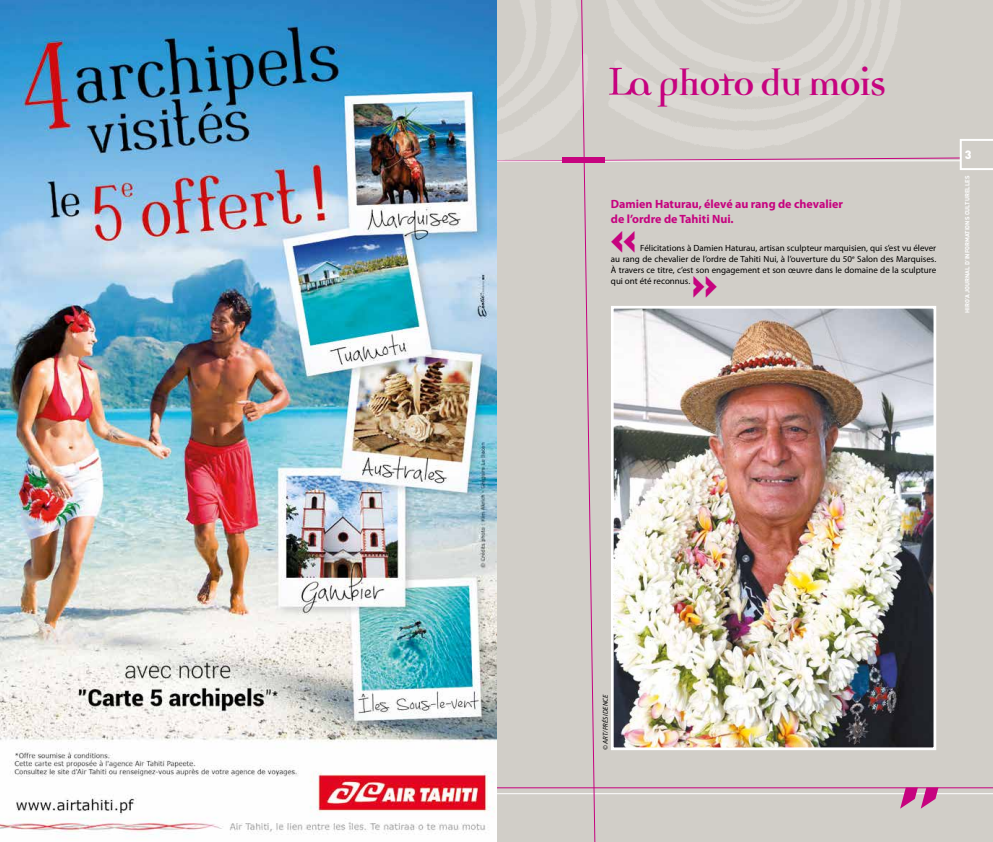
<style>
.page{position:relative;width:993px;height:842px;background:#fff}
.page>*{position:absolute;margin:0;border:0;box-sizing:border-box;transform-origin:0 0}
.t1{font:700 40px "Democratica";letter-spacing:-.04em;color:#c6037f}
.t2{font:900 40px "DIN";color:#c6037f}
.t3{font:700 12px/14.4px "Myriad Pro";color:#c6037f}
.t4{font:900 12px "DIN";color:#fff}
.t5{font:9px/10.8px "Myriad Pro";color:#000;text-align:justify}
.t6{font:italic 7px "Myriad Pro";letter-spacing:.015em;color:#000}
.t7{font:700 6px "DIN";color:#fff}
.s1{font-weight:400;font-size:63px}
</style>
<div class="page">
<img style="left:496px;top:0;width:496px;height:842px">
<img style="left:0;top:0;width:496px;height:835px">
<div style="left:562px;top:157px;width:43px;height:6px;background:#c6037f"></div>
<h1 class="t1" style="left:605px;top:65px;width:282px"><span class="s1">L</span>a photo du mois</h1>
<h2 class="t3" style="left:610px;top:197px;width:233px">Damien Haturau, élevé au rang de chevalier de l’ordre de Tahiti Nui.</h2>
<p class="t5" style="left:610px;top:243px;width:327px;text-indent:29px">Félicitations à Damien Haturau, artisan sculpteur marquisien, qui s’est vu élever au rang de chevalier de l’ordre de Tahiti Nui, à l’ouverture du 50<sup>e</sup> Salon des Marquises.<br>À travers ce titre, c’est son engagement et son œuvre dans le domaine de la sculpture qui ont été reconnus.</p>
<h1 class="t2" style="left:610px;top:211px;width:28px">«</h1>
<h1 class="t2" style="left:691px;top:257px;width:28px">»</h1>
<h2 class="t4" style="left:964px;top:147px;width:8px">3</h2>
<p class="t7" style="left:963px;top:313px;width:139px;rotate:-90deg">HIRO’A JOURNAL D’INFORMATIONS CULTURELLES</p>
<p class="t6" style="left:601px;top:750px;width:57px;rotate:-90deg">© ART/Présidence</p>
</div>
